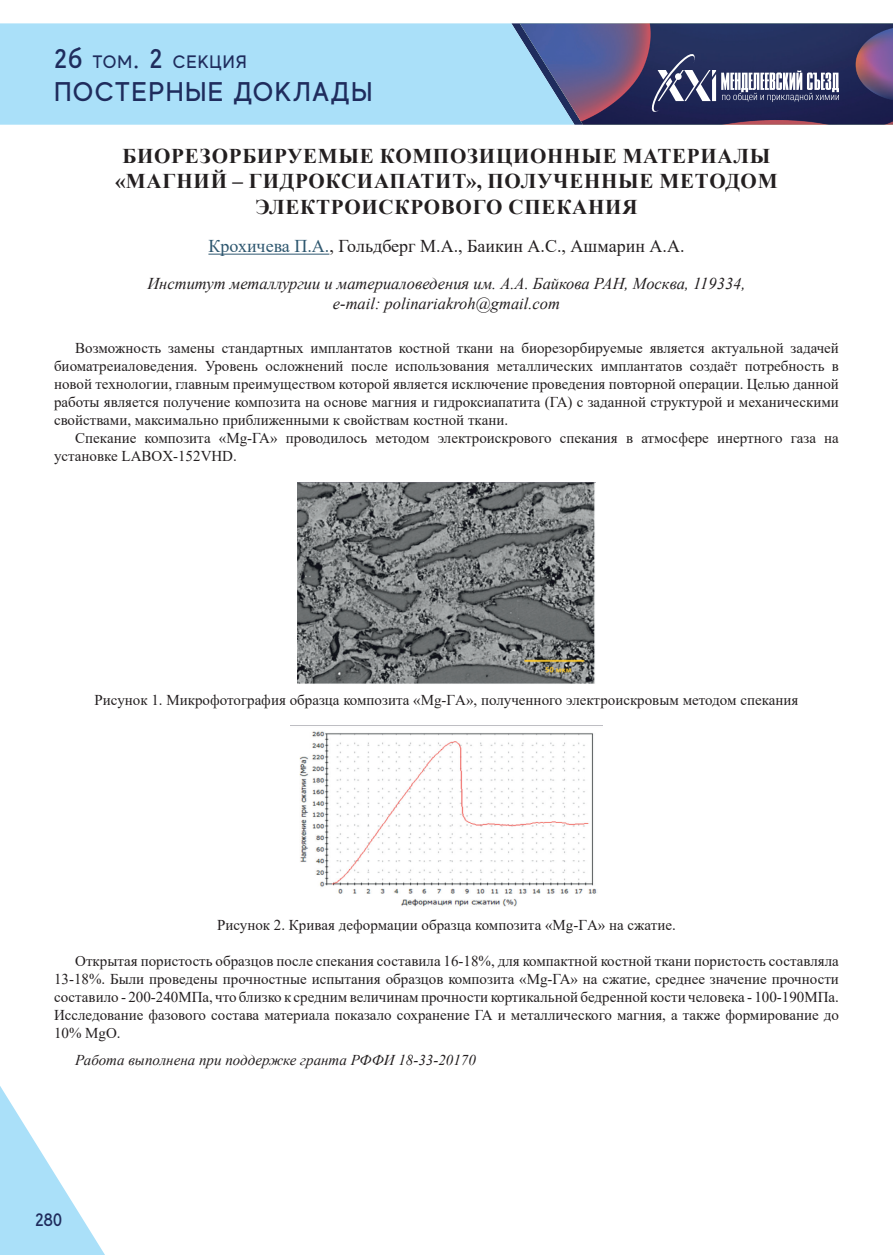
<style>
.page{position:relative;width:893px;height:1255px;background:#fff}
.page>*{position:absolute;margin:0;border:0;box-sizing:border-box;transform-origin:0 0}
.t1{font:500 27px "MADE Evolve Sans";letter-spacing:.05em;color:#1f2c5d}
.t2{font:700 21px/25.2px "Times New Roman";letter-spacing:.035em;color:#231f20;text-align:center}
.t3{font:18px "Times New Roman";color:#231f20}
.t4{font:500 18px "MADE Evolve Sans";letter-spacing:.05em;color:#1f2c5d}
.t5{font:italic 16.5px/19.8px "Times New Roman";color:#231f20;text-align:center}
.t6{font:15px/18px "Times New Roman";color:#231f20;text-align:justify}
.t7{font:italic 15px "Times New Roman";color:#231f20}
.s1{font-size:27px}
.s2{color:#2e576f}
</style>
<div class="page">
<div style="left:0;top:23px;width:511px;height:102px;background:#aae0f9"></div>
<svg style="left:0;top:1086px;width:105px;height:168px"></svg>
<svg style="left:511px;top:23px;width:382px;height:102px"></svg>
<hr style="left:208px;top:254px;width:121px;height:1px;background:#2e576f">
<img style="left:298px;top:482px;width:297px;height:202px">
<img style="left:291px;top:725px;width:311px;height:182px">
<p class="t4" style="left:54px;top:51px;width:194px"><span class="s1">2б</span> ТОМ<span class="s1">. 2</span> СЕКЦИЯ</p>
<h1 class="t1" style="left:54px;top:74px;width:320px">ПОСТЕРНЫЕ ДОКЛАДЫ</h1>
<h2 class="t2" style="left:115px;top:143px;width:664px">БИОРЕЗОРБИРУЕМЫЕ КОМПОЗИЦИОННЫЕ МАТЕРИАЛЫ «МАГНИЙ – ГИДРОКСИАПАТИТ», ПОЛУЧЕННЫЕ МЕТОДОМ<br>ЭЛЕКТРОИСКРОВОГО СПЕКАНИЯ</h2>
<p class="t3" style="left:208px;top:233px;width:478px"><span class="s2">Крохичева П.А.</span>, Гольдберг М.А., Баикин А.С., Ашмарин А.А.</p>
<p class="t5" style="left:147px;top:273px;width:600px">Институт металлургии и материаловедения им. А.А. Байкова РАН, Москва, 119334, e-mail: polinariakroh@gmail.com</p>
<p class="t6" style="left:54px;top:339px;width:786px;text-indent:21px">Возможность замены стандартных имплантатов костной ткани на биорезорбируемые является актуальной задачей биоматреиаловедения. Уровень осложнений после использования металлических имплантатов создаёт потребность в новой технологии, главным преимуществом которой является исключение проведения повторной операции. Целью данной работы является получение композита на основе магния и гидроксиапатита (ГА) с заданной структурой и механическими свойствами, максимально приближенными к свойствам костной ткани.</p>
<p class="t6" style="left:54px;top:429px;width:786px;text-indent:21px">Спекание композита «Mg-ГА» проводилось методом электроискрового спекания в атмосфере инертного газа на установке LABOX-152VHD.</p>
<p class="t6" style="left:95px;top:690px;width:705px">Рисунок 1. Микрофотография образца композита «Mg-ГA», полученного электроискровым методом спекания</p>
<p class="t6" style="left:217px;top:915px;width:460px">Рисунок 2. Кривая деформации образца композита «Mg-ГA» на сжатие.</p>
<p class="t6" style="left:54px;top:951px;width:786px;text-indent:21px">Открытая пористость образцов после спекания составила 16-18%, для компактной костной ткани пористость составляла 13-18%. Были проведены прочностные испытания образцов композита «Mg-ГА» на сжатие, среднее значение прочности составило - 200-240МПа, что близко к cредним величинам прочности кортикальной бедренной кости человека - 100-190МПа.<br>Исследование фазового состава материала показало сохранение ГА и металлического магния, а также формирование до 10% MgO.</p>
<p class="t7" style="left:75px;top:1049px;width:402px">Работа выполнена при поддержке гранта РФФИ 18-33-20170</p>
<p class="t4" style="left:35px;top:1208px;width:29px">280</p>
</div>
